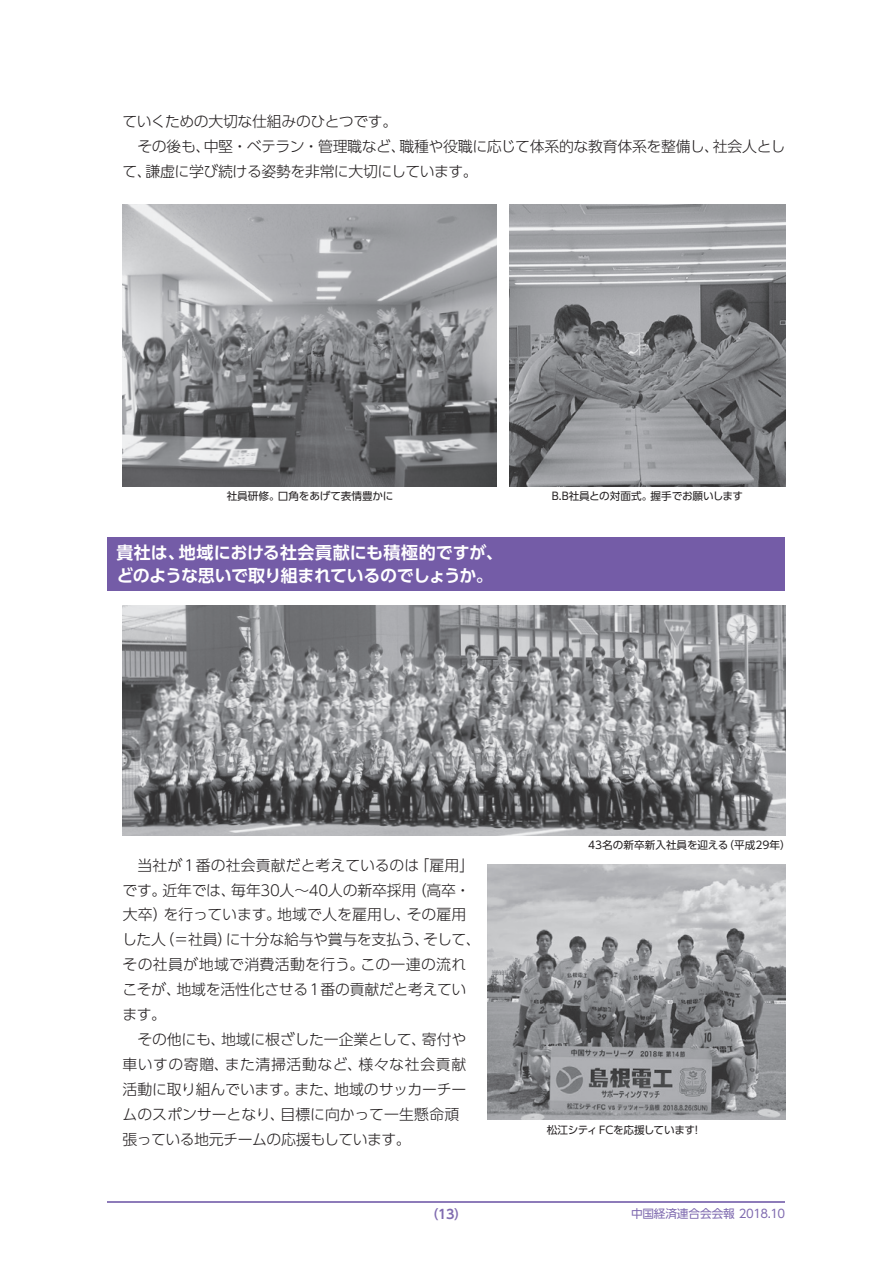
<style>
.page{position:relative;width:893px;height:1263px;background:#fff}
.page>*{position:absolute;margin:0;border:0;box-sizing:border-box;transform-origin:0 0}
.t1{font:700 16.95px/22.4px "UD Shin Go Pr 6 N De";letter-spacing:-.015em;color:#fff}
.t2{font:300 14.85px/25px "UD Shin Go Pr 6 N";letter-spacing:-.015em;color:#231f20}
.t3{font:700 12.75px "UD Shin Go Pr 6 N De";color:#806bb0}
.t4{font:11.7px "UD Shin Go Pr 6 N";letter-spacing:-.015em;color:#806bb0}
.t5{font:10.65px "UD Shin Go Pr 6 N";color:#231f20}
.t6{font:10.65px "UD Shin Go Pr 6 N";letter-spacing:-.035em;color:#231f20}
</style>
<div class="page">
<hr style="left:108px;top:1201px;width:677px;height:2px;background:#8d7bb9">
<div style="left:108px;top:537px;width:677px;height:53px;background:#745ca7"></div>
<img style="left:123px;top:204px;width:374px;height:282px">
<img style="left:510px;top:205px;width:275px;height:281px">
<img style="left:123px;top:606px;width:662px;height:230px">
<img style="left:487px;top:864px;width:298px;height:255px">
<p class="t2" style="left:123px;top:108px;width:276px">ていくための大切な仕組みのひとつです。</p>
<p class="t2" style="left:137px;top:133px;width:649px">その後も、中堅・ベテラン・管理職など、職種や役職に応じて体系的な教育体系を整備し、社会人とし</p>
<p class="t2" style="left:123px;top:158px;width:357px">て、謙虚に学び続ける姿勢を非常に大切にしています。</p>
<p class="t5" style="left:227px;top:487px;width:168px">社員研修。口角をあげて表情豊かに</p>
<p class="t5" style="left:552px;top:487px;width:193px">B.B社員との対面式。握手でお願いします</p>
<p class="t1" style="left:116px;top:541px;width:388px">貴社は、地域における社会貢献にも積極的ですが、どのような思いで取り組まれているのでしょうか。</p>
<p class="t2" style="left:122px;top:852px;width:360px;text-indent:15px">当社が1番の社会貢献だと考えているのは「雇用」です。近年では、毎年30人〜40人の新卒採用（高卒・大卒）を行っています。地域で人を雇用し、その雇用した人（＝社員）に十分な給与や賞与を支払う、そして、その社員が地域で消費活動を行う。この一連の流れこそが、地域を活性化させる1番の貢献だと考えています。</p>
<p class="t2" style="left:123px;top:1027px;width:345px;text-indent:15px">その他にも、地域に根ざした一企業として、寄付や車いすの寄贈、また清掃活動など、様々な社会貢献活動に取り組んでいます。また、地域のサッカーチームのスポンサーとなり、目標に向かって一生懸命頑張っている地元チームの応援もしています。</p>
<p class="t5" style="left:588px;top:836px;width:204px">43名の新卒新入社員を迎える（平成29年）</p>
<p class="t6" style="left:547px;top:1121px;width:156px">松江シティ FCを応援しています！</p>
<p class="t3" style="left:426px;top:1203px;width:43px">（13）</p>
<p class="t4" style="left:631px;top:1204px;width:156px">中国経済連合会会報 2018.10</p>
</div>
